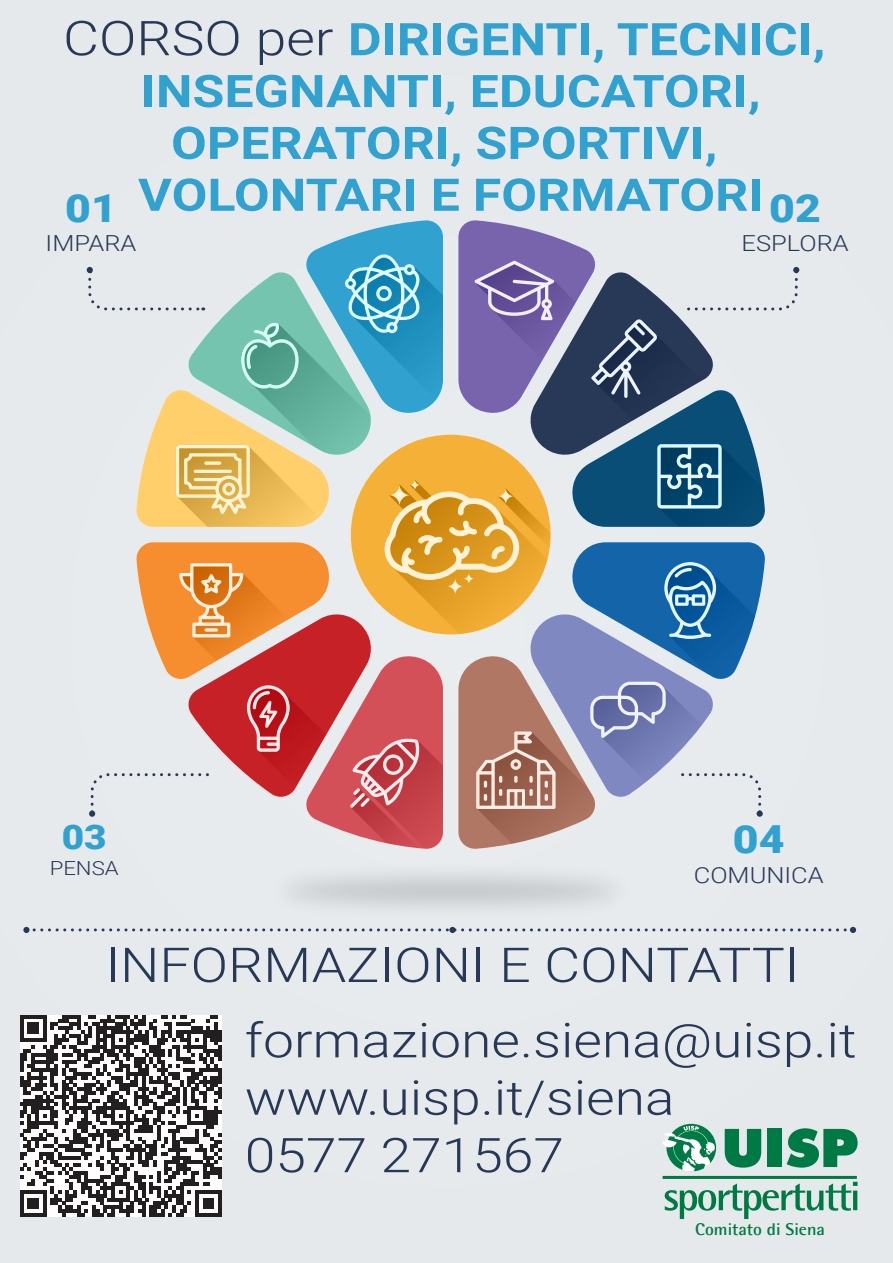
<style>
.page{position:relative;width:893px;height:1263px;background:#e6eaed}
.page>*{position:absolute;margin:0;border:0;box-sizing:border-box;transform-origin:0 0}
.t1{font:300 48px "Roboto";color:#283957;scale:1.15 1}
.t2{font:300 47.85px/57.4px "Roboto";color:#283957;scale:1.15 1}
.t3{font:700 45px/51.9px "Roboto";color:#31a1cf;text-align:center;scale:1.15 1}
.t4{font:900 38.7px "Roboto";color:#31a1cf;scale:1.15 1}
.t5{font:900 34.05px "Roboto";color:#31a1cf;scale:1.14 1}
.t6{font:300 22.05px "Roboto";color:#283957;scale:1.15 1}
.t7{font:300 19.35px "Roboto";color:#283957;scale:1.14 1}
.t8{font:700 16.95px "Agfa Rotis Semisans";color:#007a44;scale:1.04 1}
.s1{font-weight:300;font-size:48px;color:#283957}
</style>
<div class="page">
<svg style="left:87px;top:220px;width:712px;height:629px"></svg>
<div style="left:23px;top:927px;width:7px;height:6px;background:#283957;border-radius:50%"></div>
<svg style="left:27px;top:927px;width:829px;height:6px"></svg>
<svg style="left:20px;top:1015px;width:202px;height:202px;background:#8b898a"></svg>
<hr style="left:663px;top:1176px;width:194px;height:3px;background:#007a44">
<svg style="left:725px;top:1129px;width:36px;height:38px"></svg>
<div style="left:768px;top:1129px;width:14px;height:38px;background:#007a44"></div>
<svg style="left:787px;top:1128px;width:71px;height:39px"></svg>
<svg style="left:665px;top:1182px;width:192px;height:37px"></svg>
<svg style="left:853px;top:1190px;width:4px;height:20px"></svg>
<svg style="left:663px;top:1126px;width:52px;height:46px"></svg>
<p class="t3" style="left:63px;top:12px;width:664px"><span class="s1">CORSO per</span> DIRIGENTI, TECNICI,<br>INSEGNANTI, EDUCATORI,<br>OPERATORI, SPORTIVI,<br>VOLONTARI E FORMATORI</p>
<p class="t4" style="left:65px;top:181px;width:46px">01</p>
<p class="t6" style="left:46px;top:228px;width:80px">IMPARA</p>
<p class="t4" style="left:769px;top:181px;width:46px">02</p>
<p class="t6" style="left:741px;top:228px;width:95px">ESPLORA</p>
<p class="t5" style="left:62px;top:813px;width:41px">03</p>
<p class="t7" style="left:50px;top:855px;width:62px">PENSA</p>
<p class="t4" style="left:733px;top:812px;width:46px">04</p>
<p class="t6" style="left:694px;top:859px;width:114px">COMUNICA</p>
<p class="t1" style="left:105px;top:931px;width:605px">INFORMAZIONI E CONTATTI</p>
<p class="t2" style="left:245px;top:1010px;width:533px">formazione.siena@uisp.it www.uisp.it/siena<br>0577 271567</p>
<p class="t8" style="left:695px;top:1219px;width:126px">Comitato di Siena</p>
</div>
